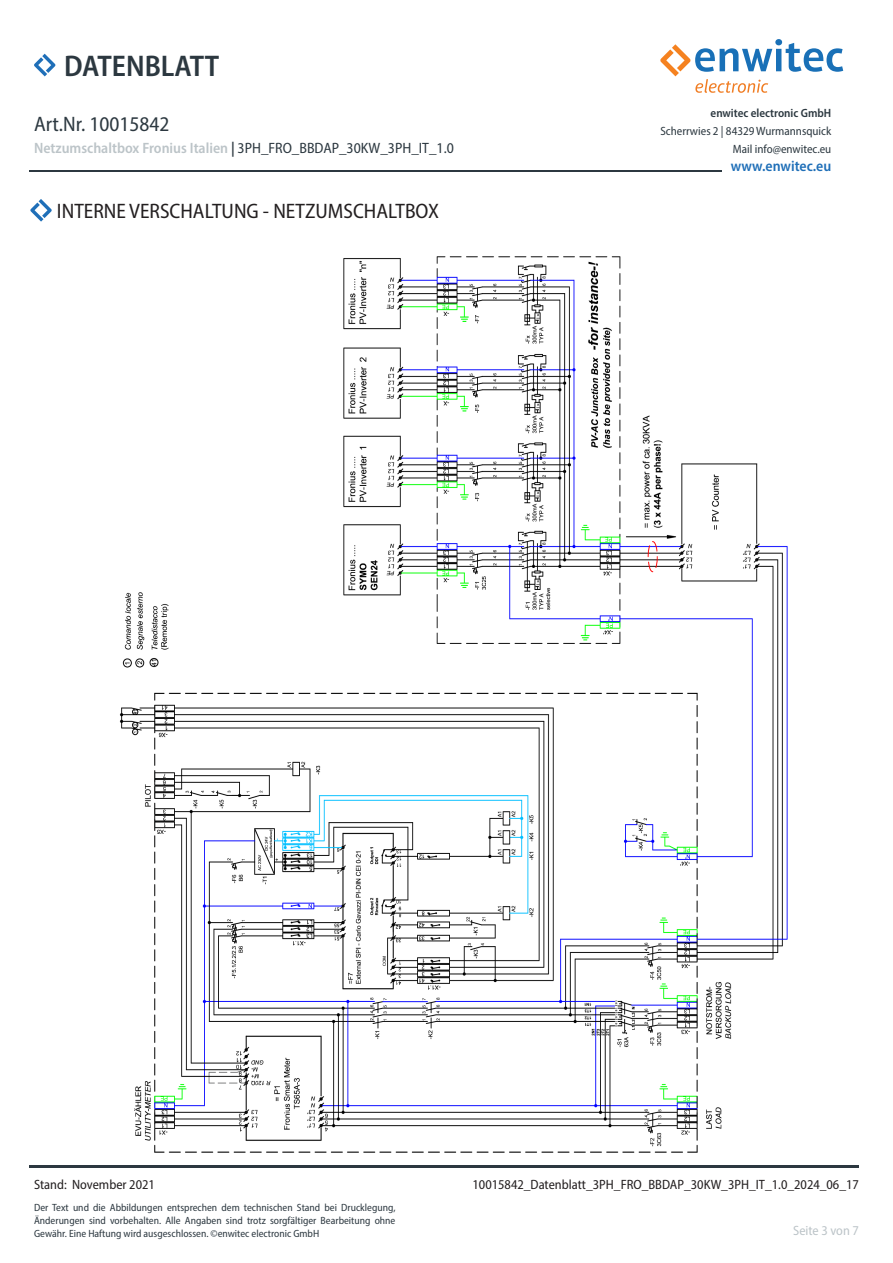
<style>
.page{position:relative;width:893px;height:1263px;background:#fff}
.page>*{position:absolute;margin:0;border:0;box-sizing:border-box;transform-origin:0 0}
.t1{font:600 semi-condensed 30px "Myriad Pro";color:#2c3840}
.t2{font:semi-condensed 21px "Myriad Pro";color:#231f20}
.t3{font:semi-condensed 21px "Myriad Pro";color:#2c3840}
.t4{font:600 semi-condensed 15px "Myriad Pro";color:#bcc4c8}
.t5{font:600 semi-condensed 15px "Myriad Pro";color:#1f6fb8}
.t6{font:semi-condensed 13.5px "Myriad Pro";color:#231f20}
.t7{font:semi-condensed 13.5px "Myriad Pro";color:#bcc4c8}
.t8{font:semi-condensed 12px/18px "Myriad Pro";color:#2c3840;text-align:right}
.t9{font:600 semi-condensed 12px "Myriad Pro";color:#2c3840}
.t10{font:semi-condensed 10.5px/12.6px "Myriad Pro";color:#2c3840;text-align:justify}
.s1{color:#2c3840}
.s2{font-weight:400;color:#2c3840}
</style>
<div class="page">
<svg style="left:660px;top:39px;width:183px;height:54px"></svg>
<hr style="left:30px;top:170px;width:692px;height:2px;background:#2c3840">
<hr style="left:30px;top:1165px;width:829px;height:2px;background:#2c3840">
<svg style="left:34px;top:54px;width:21px;height:22px"></svg>
<svg style="left:30px;top:199px;width:22px;height:23px"></svg>
<img style="left:119px;top:256px;width:669px;height:897px">
<h1 class="t1" style="left:64px;top:48px;width:157px">DATENBLATT</h1>
<h2 class="t3" style="left:34px;top:111px;width:137px">Art.Nr. 10015842</h2>
<h3 class="t4" style="left:34px;top:139px;width:421px">Netzumschaltbox Fronius Italien <span class="s1">|</span> <span class="s2">3PH_FRO_BBDAP_30KW_3PH_IT_1.0</span></h3>
<p class="t2" style="left:57px;top:198px;width:383px">INTERNE VERSCHALTUNG - NETZUMSCHALTBOX</p>
<p class="t9" style="left:711px;top:105px;width:122px">enwitec electronic GmbH</p>
<p class="t8" style="left:660px;top:121px;width:172px">Scherrwies 2 | 84329 Wurmannsquick<br>Mail info@enwitec.eu</p>
<h3 class="t5" style="left:731px;top:156px;width:102px">www.enwitec.eu</h3>
<p class="t6" style="left:34px;top:1176px;width:122px">Stand: November 2021</p>
<p class="t10" style="left:34px;top:1201px;width:363px">Der Text und die Abbildungen entsprechen dem technischen Stand bei Drucklegung, Änderungen sind vorbehalten. Alle Angaben sind trotz sorgfältiger Bearbeitung ohne Gewähr. Eine Haftung wird ausgeschlossen. ©enwitec electronic GmbH</p>
<p class="t6" style="left:473px;top:1176px;width:388px">10015842_Datenblatt_3PH_FRO_BBDAP_30KW_3PH_IT_1.0_2024_06_17</p>
<p class="t7" style="left:793px;top:1222px;width:67px">Seite 3 von 7</p>
</div>
